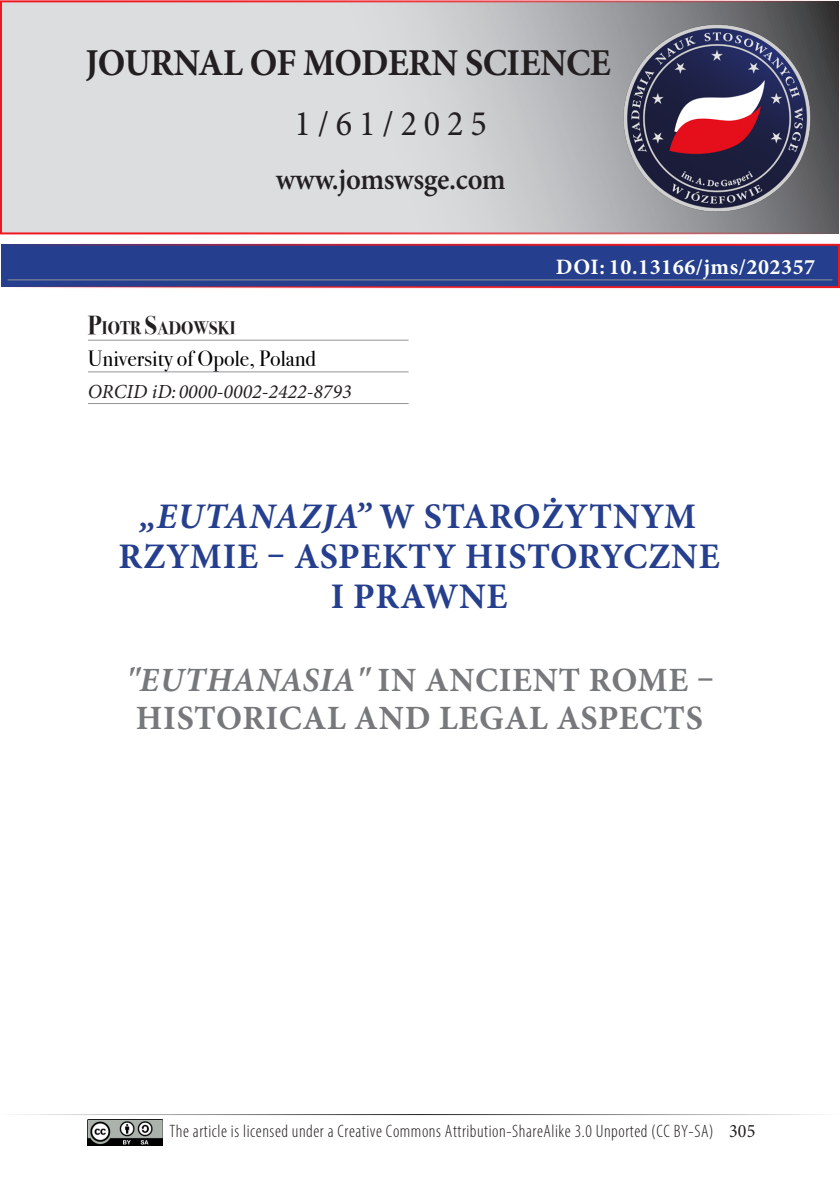
<style>
.page{position:relative;width:840px;height:1191px;background:#fff}
.page>*{position:absolute;margin:0;border:0;box-sizing:border-box;transform-origin:0 0}
.JoMS_-_Baner{font:700 38px "Minion Pro";letter-spacing:-.015em;color:#231f20;scale:.95 1}
.Tytuł_-ARTICLE_-_PIERWSZY{font:700 36px/40px "Minion Pro";letter-spacing:.02em;color:#253f8e;text-align:center}
.JoMS_-_Baner-2{font:36px "Minion Pro";letter-spacing:.2em;color:#231f20;scale:.95 1}
.Tytuł_-ARTICLE_-_DRUGI{font:700 34px/38px "Minion Pro";letter-spacing:.02em;color:#76787b;text-align:center}
.JoMS_-_Baner-3{font:600 30px "Minion Pro";letter-spacing:-.01em;color:#231f20;scale:.95 1}
.Ramka_autorska_-_afiliacja{font:22px "Bodoni Svty Two ITCTT";color:#000}
.Ramka_-_DOI{font:700 22px "Minion Pro";letter-spacing:.025em;color:#fff}
.Ramka_autorska_-_ORCID{font:italic 20px "Minion Pro";color:#231f20}
.Ramka_autorska_-_autor{font:700 18.2px "Bodoni Svty Two ITCTT";color:#231f20;scale:.95 1}
.t1{font:300 condensed 18px "Myriad Pro";letter-spacing:.03em;color:#231f20}
.s1{font-size:26px}
.s2{font-style:italic}
.s3{font-family:"Minion Pro";font-weight:400;font-stretch:normal;font-size:19px}
</style>
<div class="page">
<hr style="left:0;top:1114px;width:839px;height:1px;background:#231f20">
<img style="left:88px;top:1119px;width:74px;height:26px">
<div style="left:1px;top:245px;width:837px;height:42px;background:#253f8e"></div>
<hr style="left:8px;top:279px;width:823px;height:1px;background:#939598">
<div style="left:0;top:244px;width:839px;height:44px;border:2px solid #ee1821"></div>
<svg style="left:3px;top:3px;width:833px;height:228px;background:#cacbcd"></svg>
<div style="left:0;top:0;width:839px;height:234px;border:2px solid #ee1821"></div>
<img style="left:620px;top:22px;width:193px;height:192px">
<hr style="left:88px;top:340px;width:320px;height:1px;background:#939598">
<hr style="left:88px;top:371px;width:320px;height:1px;background:#939598">
<hr style="left:88px;top:403px;width:320px;height:1px;background:#939598">
<p class="JoMS_-_Baner" style="left:85px;top:36px;width:554px">JOURNAL OF MODERN SCIENCE</p>
<p class="JoMS_-_Baner-2" style="left:294px;top:99px;width:204px">1/61/2025</p>
<p class="JoMS_-_Baner-3" style="left:275px;top:159px;width:243px">www.jomswsge.com</p>
<p class="Ramka_autorska_-_autor" style="left:88px;top:313px;width:157px"><span class="s1">P</span>IOTR <span class="s1">S</span>ADOWSKI</p>
<p class="Ramka_autorska_-_afiliacja" style="left:88px;top:340px;width:229px">University of Opole, Poland</p>
<p class="Ramka_autorska_-_ORCID" style="left:88px;top:377px;width:265px">ORCID iD: 0000-0002-2422-8793</p>
<p class="Ramka_-_DOI" style="left:555px;top:251px;width:261px">DOI: 10.13166/jms/202357</p>
<p class="Tytuł_-ARTICLE_-_PIERWSZY" style="left:119px;top:496px;width:602px"><span class="s2">„EUTANAZJA”</span> W STAROŻYTNYM<br>RZYMIE – ASPEKTY HISTORYCZNE<br>I PRAWNE</p>
<p class="Tytuł_-ARTICLE_-_DRUGI" style="left:126px;top:661px;width:589px"><span class="s2">"EUTHANASIA"</span> IN ANCIENT ROME –<br>HISTORICAL AND LEGAL ASPECTS</p>
<p class="t1" style="left:169px;top:1120px;width:587px">The article is licensed under a Creative Commons Attribution-ShareAlike 3.0 Unported (CC BY-SA) <span class="s3">305</span></p>
</div>
